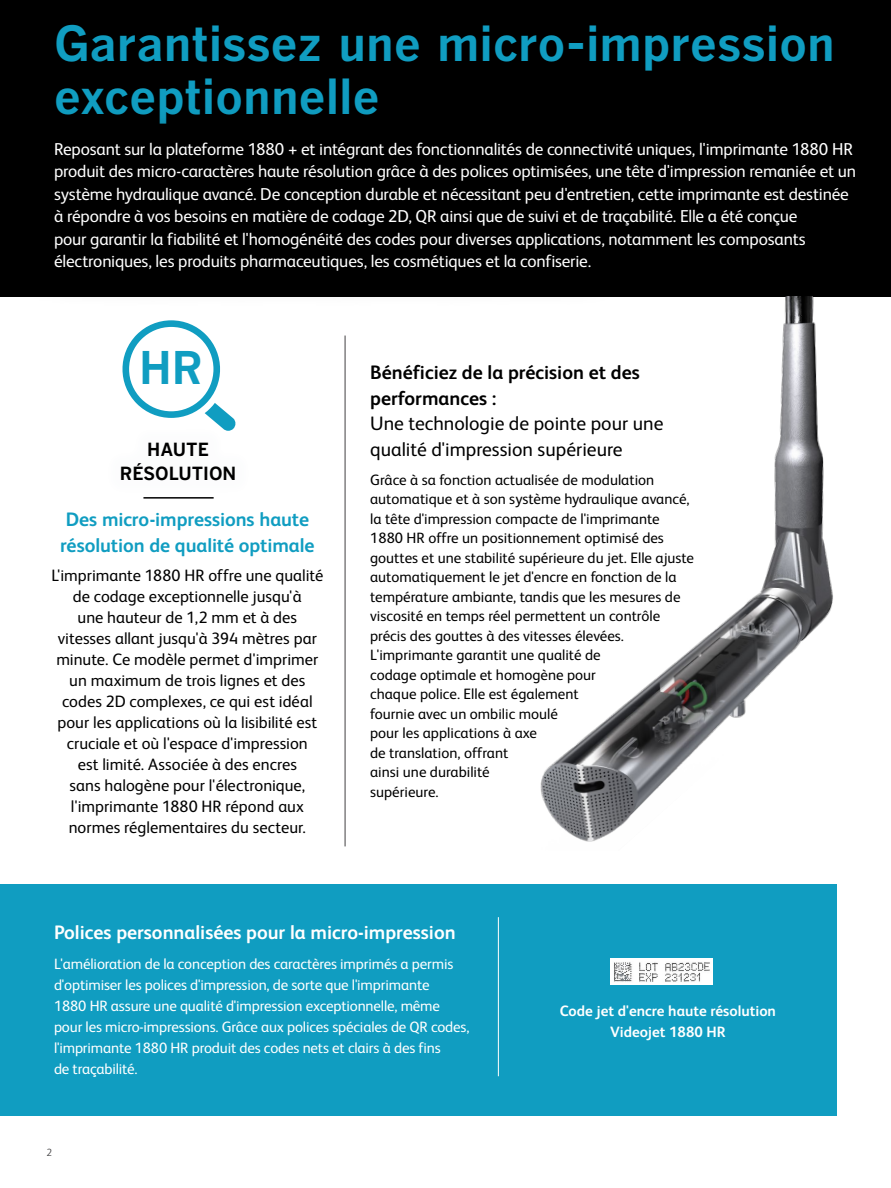
<style>
.page{position:relative;width:891px;height:1188px;background:#fff}
.page>*{position:absolute;margin:0;border:0;box-sizing:border-box;transform-origin:0 0}
.Box_Out_Header_32pt{font:700 48px/52.5px "Benton Gothic";color:#109dc1}
.t1{font:700 44.7px "Benton Gothic";color:#109dc1}
.Bullet_8_5_12{font:19.5px/25.5px "FS Albert Pro";color:#000}
.t2{font:700 19.5px/25.5px "FS Albert Pro";letter-spacing:-.005em;color:#109dc1}
.Bullet_8_5_12-2{font:700 19.5px "FS Albert Pro";color:#fff}
.intro_body{font:700 18px "Benton Gothic";color:#000}
.t3{font:17.25px/22.5px "FS Albert Pro";letter-spacing:-.01em;color:#fff}
.t4{font:16.5px/21px "FS Albert Pro";color:#000;text-align:center}
.Bullet_8_5_12-3{font:15px/19.5px "FS Albert Pro";color:#000}
.Bullet_8_5_12-4{font:15px/21px "FS Albert Pro";letter-spacing:-.01em;color:#fff}
.Bullet_8_5_12-5{font:700 15px/21px "FS Albert Pro";color:#fff;text-align:center}
.t5{font:300 10.5px "FS Albert Pro";color:#414042}
.s1{font-weight:700}
</style>
<div class="page">
<div style="left:0;top:884px;width:837px;height:232px;background:#109dc1"></div>
<div style="left:0;top:0;width:891px;height:297px;background:#000"></div>
<div style="left:16px;top:104px;width:875px;height:204px;background:#000"></div>
<hr style="left:345px;top:336px;width:1px;height:510px;background:#414042">
<hr style="left:143px;top:497px;width:71px;height:2px;background:#000">
<svg style="left:122px;top:320px;width:114px;height:111px"></svg>
<img style="left:610px;top:959px;width:102px;height:25px">
<hr style="left:498px;top:917px;width:1px;height:159px;background:#fff">
<img style="left:538px;top:297px;width:329px;height:545px">
<p class="Box_Out_Header_32pt" style="left:54px;top:18px;width:782px">Garantissez une micro-impression exceptionnelle</p>
<p class="t3" style="left:54px;top:136px;width:804px">Reposant sur la plateforme 1880 + et intégrant des fonctionnalités de connectivité uniques, l'imprimante 1880 HR produit des micro-caractères haute résolution grâce à des polices optimisées, une tête d'impression remaniée et un système hydraulique avancé. De conception durable et nécessitant peu d'entretien, cette imprimante est destinée à répondre à vos besoins en matière de codage 2D, QR ainsi que de suivi et de traçabilité. Elle a été conçue<br>pour garantir la fiabilité et l'homogénéité des codes pour diverses applications, notamment les composants électroniques, les produits pharmaceutiques, les cosmétiques et la confiserie.</p>
<p class="t1" style="left:139px;top:341px;width:65px">HR</p>
<p class="intro_body" style="left:147px;top:439px;width:63px">HAUTE</p>
<p class="intro_body" style="left:120px;top:463px;width:118px">RÉSOLUTION</p>
<p class="t2" style="left:60px;top:506px;width:256px">Des micro-impressions haute résolution de qualité optimale</p>
<p class="t4" style="left:51px;top:564px;width:274px">L'imprimante 1880 HR offre une qualité de codage exceptionnelle jusqu'à<br>une hauteur de 1,2 mm et à des vitesses allant jusqu'à 394 mètres par minute. Ce modèle permet d'imprimer un maximum de trois lignes et des codes 2D complexes, ce qui est idéal pour les applications où la lisibilité est cruciale et où l'espace d'impression<br>est limité. Associée à des encres<br>sans halogène pour l'électronique, l'imprimante 1880 HR répond aux normes réglementaires du secteur.</p>
<p class="Bullet_8_5_12" style="left:370px;top:359px;width:295px"><span class="s1">Bénéficiez de la précision et des performances :<br></span>Une technologie de pointe pour une qualité d'impression supérieure</p>
<p class="Bullet_8_5_12-3" style="left:370px;top:469px;width:325px">Grâce à sa fonction actualisée de modulation automatique et à son système hydraulique avancé, la tête d'impression compacte de l'imprimante 1880 HR offre un positionnement optimisé des gouttes et une stabilité supérieure du jet. Elle ajuste automatiquement le jet d'encre en fonction de la température ambiante, tandis que les mesures de viscosité en temps réel permettent un contrôle précis des gouttes à des vitesses élevées.<br>L'imprimante garantit une qualité de<br>codage optimale et homogène pour<br>chaque police. Elle est également<br>fournie avec un ombilic moulé<br>pour les applications à axe<br>de translation, offrant<br>ainsi une durabilité<br>supérieure.</p>
<p class="Bullet_8_5_12-2" style="left:54px;top:919px;width:403px">Polices personnalisées pour la micro-impression</p>
<p class="Bullet_8_5_12-4" style="left:54px;top:952px;width:417px">L'amélioration de la conception des caractères imprimés a permis d'optimiser les polices d'impression, de sorte que l'imprimante<br>1880 HR assure une qualité d'impression exceptionnelle, même pour les micro-impressions. Grâce aux polices spéciales de QR codes, l'imprimante 1880 HR produit des codes nets et clairs à des fins<br>de traçabilité.</p>
<p class="t5" style="left:46px;top:1145px;width:7px">2</p>
<p class="Bullet_8_5_12-5" style="left:560px;top:999px;width:218px">Code jet d'encre haute résolution<br>Videojet 1880 HR</p>
</div>
